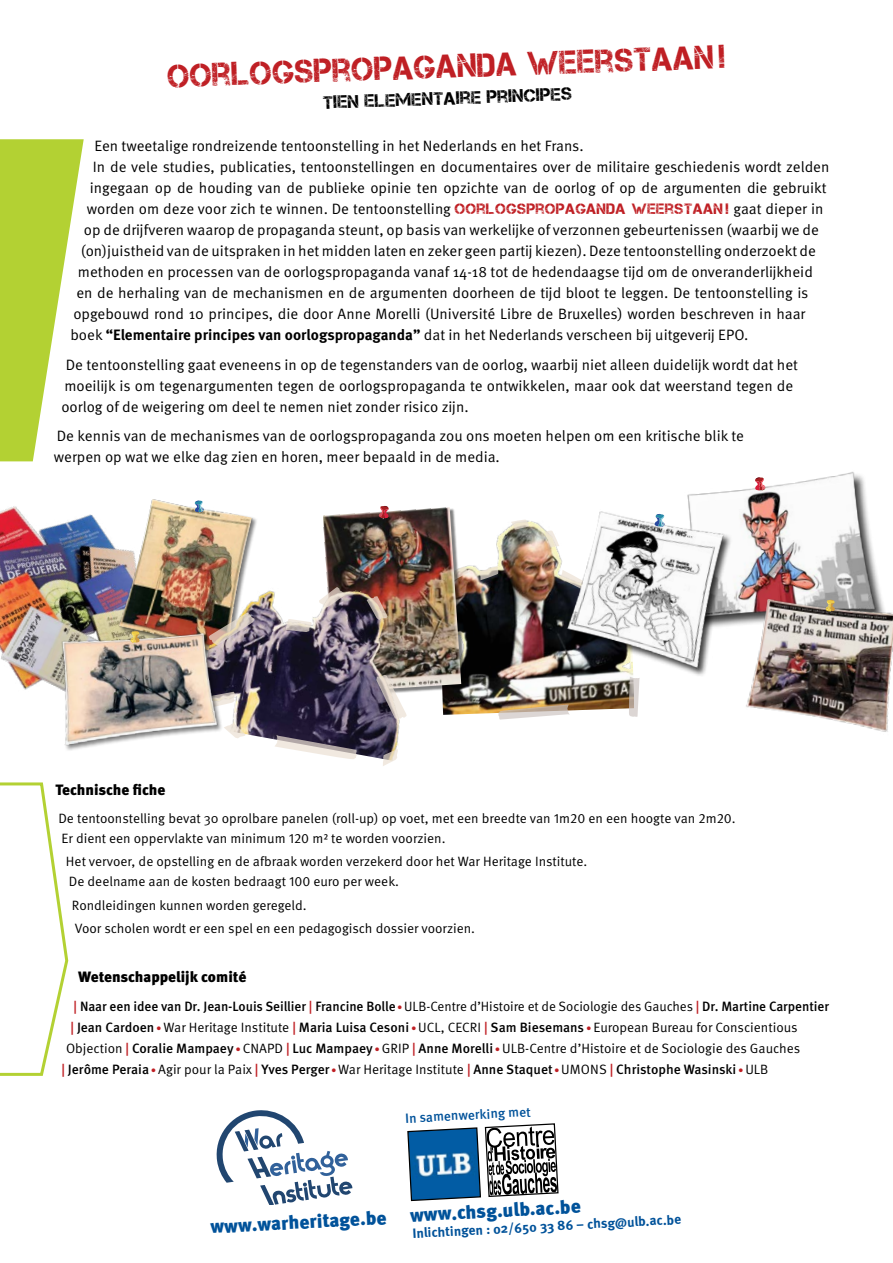
<style>
.page{position:relative;width:893px;height:1263px;background:#fff}
.page>*{position:absolute;margin:0;border:0;box-sizing:border-box;transform-origin:0 0}
.t1{font:33px "Captureit";color:#bf1f24;scale:.95 1}
.t2{font:900 19.05px "Meta Pro";color:#00529a}
.t3{font:18px "Captureit";color:#000}
.t4{font:15px/21px "Meta Pro";color:#000}
.t5{font:900 15px "Meta Pro";color:#000}
.t6{font:13.5px/19.5px "Meta Pro";color:#000}
.t7{font:500 13.5px "Meta Pro";letter-spacing:-.005em;color:#000}
.t8{font:700 13.5px "Meta Pro";color:#00529a}
.t9{font:500 13.5px "Meta Pro";color:#00529a}
.s1{font-family:"Captureit";color:#bf1f24}
.s2{font-weight:700}
.s3{color:#bf1f24}
.s4{font-weight:400;font-size:10.5px;color:#bf1f24}
.s5{font-weight:400}
.s6{font-weight:500;color:#bf1f24}
.s7{font-weight:500}
.s8{font-size:10.5px;color:#bf1f24}
</style>
<div class="page">
<svg style="left:0;top:782px;width:69px;height:294px"></svg>
<svg style="left:0;top:139px;width:84px;height:322px"></svg>
<svg style="left:216px;top:1110px;width:136px;height:95px"></svg>
<svg style="left:407px;top:1123px;width:152px;height:79px"></svg>
<img style="left:442px;top:520px;width:187px;height:195px">
<svg style="left:511px;top:519px;width:18px;height:11px"></svg>
<svg style="left:466px;top:566px;width:3px;height:16px"></svg>
<svg style="left:559px;top:570px;width:2px;height:21px"></svg>
<svg style="left:544px;top:530px;width:15px;height:18px"></svg>
<svg style="left:498px;top:704px;width:72px;height:16px"></svg>
<svg style="left:629px;top:677px;width:11px;height:40px"></svg>
<svg style="left:479px;top:566px;width:19px;height:14px"></svg>
<img style="left:0;top:506px;width:116px;height:184px">
<div style="left:324px;top:509px;width:142px;height:188px;background:#000;opacity:.5"></div>
<img style="left:323px;top:507px;width:138px;height:185px">
<svg style="left:378px;top:505px;width:12px;height:15px"></svg>
<img style="left:687px;top:471px;width:193px;height:154px">
<svg style="left:754px;top:476px;width:12px;height:16px"></svg>
<img style="left:561px;top:502px;width:173px;height:172px">
<svg style="left:654px;top:513px;width:11px;height:16px"></svg>
<img style="left:742px;top:591px;width:151px;height:141px">
<svg style="left:825px;top:599px;width:11px;height:14px"></svg>
<img style="left:116px;top:499px;width:141px;height:127px">
<svg style="left:194px;top:500px;width:10px;height:14px"></svg>
<img style="left:195px;top:567px;width:229px;height:192px">
<svg style="left:209px;top:613px;width:45px;height:32px"></svg>
<svg style="left:274px;top:735px;width:83px;height:24px"></svg>
<svg style="left:319px;top:587px;width:26px;height:20px"></svg>
<svg style="left:286px;top:619px;width:26px;height:13px"></svg>
<svg style="left:367px;top:596px;width:21px;height:24px"></svg>
<svg style="left:376px;top:674px;width:31px;height:45px"></svg>
<svg style="left:224px;top:723px;width:22px;height:15px"></svg>
<svg style="left:224px;top:692px;width:11px;height:15px"></svg>
<svg style="left:383px;top:749px;width:15px;height:17px"></svg>
<div style="left:61px;top:632px;width:163px;height:120px;background:#000;opacity:.5"></div>
<img style="left:55px;top:626px;width:167px;height:123px">
<svg style="left:130px;top:630px;width:10px;height:14px"></svg>
<h1 class="t1" style="left:167px;top:58px;width:589px;rotate:-2deg">OORLOGSPROPAGANDA WEERSTAAN !</h1>
<p class="t3" style="left:323px;top:92px;width:251px;rotate:-2deg">TIEN ELEMENTAIRE PRINCIPES</p>
<p class="t4" style="left:94px;top:136px;width:491px">Een tweetalige rondreizende tentoonstelling in het Nederlands en het Frans.</p>
<p class="t4" style="left:93px;top:157px;width:738px">In de vele studies, publicaties, tentoonstellingen en documentaires over de militaire geschiedenis wordt zelden</p>
<p class="t4" style="left:90px;top:178px;width:738px">ingegaan op de houding van de publieke opinie ten opzichte van de oorlog of op de argumenten die gebruikt</p>
<p class="t4" style="left:87px;top:199px;width:738px">worden om deze voor zich te winnen. De tentoonstelling <span class="s1">OORLOGSPROPAGANDA WEERSTAAN !</span> gaat dieper in</p>
<p class="t4" style="left:84px;top:220px;width:736px">op de drijfveren waarop de propaganda steunt, op basis van werkelijke of verzonnen gebeurtenissen (waarbij we de</p>
<p class="t4" style="left:81px;top:241px;width:737px">(on)juistheid van de uitspraken in het midden laten en zeker geen partij kiezen). Deze tentoonstelling onderzoekt de</p>
<p class="t4" style="left:78px;top:262px;width:736px">methoden en processen van de oorlogspropaganda vanaf 14-18 tot de hedendaagse tijd om de onveranderlijkheid</p>
<p class="t4" style="left:76px;top:283px;width:734px">en de herhaling van de mechanismen en de argumenten doorheen de tijd bloot te leggen. De tentoonstelling is</p>
<p class="t4" style="left:73px;top:304px;width:734px">opgebouwd rond 10 principes, die door Anne Morelli (Université Libre de Bruxelles) worden beschreven in haar</p>
<p class="t4" style="left:70px;top:325px;width:679px">boek <span class="s2">“Elementaire principes van oorlogspropaganda”</span> dat in het Nederlands verscheen bij uitgeverij EPO.</p>
<p class="t4" style="left:61px;top:354px;width:738px;text-indent:4px">De tentoonstelling gaat eveneens in op de tegenstanders van de oorlog, waarbij niet alleen duidelijk wordt dat het moeilijk is om tegenargumenten tegen de oorlogspropaganda te ontwikkelen, maar ook dat weerstand tegen de oorlog of de weigering om deel te nemen niet zonder risico zijn.</p>
<p class="t4" style="left:54px;top:426px;width:692px">De kennis van de mechanismes van de oorlogspropaganda zou ons moeten helpen om een kritische blik te werpen op wat we elke dag zien en horen, meer bepaald in de media.</p>
<p class="t5" style="left:56px;top:780px;width:112px">Technische fiche</p>
<p class="t6" style="left:58px;top:809px;width:679px">De tentoonstelling bevat 30 oprolbare panelen (roll-up) op voet, met een breedte van 1m20 en een hoogte van 2m20.<br>Er dient een oppervlakte van minimum 120 m² te worden voorzien.</p>
<p class="t6" style="left:66px;top:852px;width:523px">Het vervoer, de opstelling en de afbraak worden verzekerd door het War Heritage Institute.<br>De deelname aan de kosten bedraagt 100 euro per week.</p>
<p class="t6" style="left:72px;top:893px;width:405px;line-height:23.7px">Rondleidingen kunnen worden geregeld.<br>Voor scholen wordt er een spel en een pedagogisch dossier voorzien.</p>
<p class="t5" style="left:78px;top:967px;width:170px">Wetenschappelijk comité</p>
<p class="t7" style="left:74px;top:998px;width:757px"><span class="s3">|</span> Naar een idee van Dr. Jean-Louis Seillier <span class="s3">|</span> Francine Bolle <span class="s4">•</span> <span class="s5">ULB-Centre d’Histoire et de Sociologie des Gauches</span> <span class="s3">|</span> Dr. Martine Carpentier</p>
<p class="t6" style="left:71px;top:1018px;width:729px"><span class="s6">|</span> <span class="s7">Jean Cardoen</span> <span class="s8">•</span> War Heritage Institute <span class="s6">|</span> <span class="s7">Maria Luisa Cesoni</span> <span class="s8">•</span> UCL, CECRI <span class="s6">|</span> <span class="s7">Sam Biesemans</span> <span class="s8">•</span> European Bureau for Conscientious</p>
<p class="t6" style="left:66px;top:1039px;width:736px">Objection <span class="s6">|</span> <span class="s7">Coralie Mampaey</span> <span class="s8">•</span> CNAPD <span class="s6">|</span> <span class="s7">Luc Mampaey</span> <span class="s8">•</span> GRIP <span class="s6">|</span> <span class="s7">Anne Morelli</span> <span class="s8">•</span> ULB-Centre d’Histoire et de Sociologie des Gauches</p>
<p class="t7" style="left:62px;top:1061px;width:708px"><span class="s3">|</span> Jerôme Peraia <span class="s4">•</span> <span class="s5">Agir pour la Paix</span> <span class="s3">|</span> Yves Perger <span class="s4">•</span><span class="s5">War Heritage Institute</span> <span class="s3">|</span> Anne Staquet <span class="s4">•</span><span class="s5">UMONS</span> <span class="s3">|</span> Christophe Wasinski <span class="s4">•</span> <span class="s5">ULB</span></p>
<p class="t9" style="left:405px;top:1110px;width:127px;rotate:-3deg">In samenwerking met</p>
<p class="t2" style="left:210px;top:1214px;width:372px;rotate:-3deg">www.warheritage.be www.chsg.ulb.ac.be</p>
<p class="t8" style="left:412px;top:1224px;width:271px;rotate:-3deg">Inlichtingen : 02/650 33 86 – chsg@ulb.ac.be</p>
</div>
